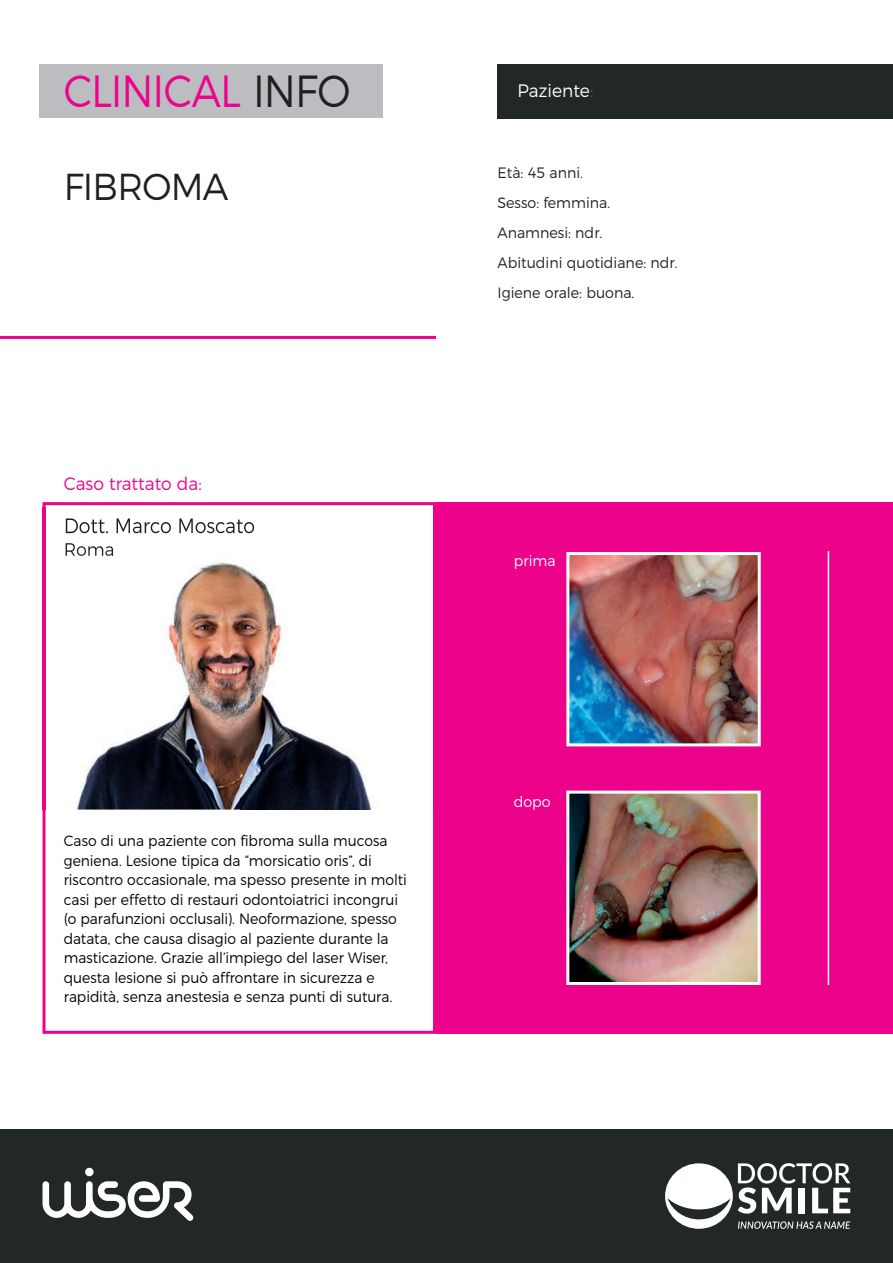
<style>
.page{position:relative;width:893px;height:1263px;background:#fff}
.page>*{position:absolute;margin:0;border:0;box-sizing:border-box;transform-origin:0 0}
.t1{font:300 45px "Montserrat";letter-spacing:-.025em;color:#ed028c;scale:.9 1}
.t2{font:300 37.5px "Montserrat";letter-spacing:-.02em;color:#231f20;scale:.95 1}
.t3{font:300 18px "Montserrat";color:#ed028c;scale:.95 1}
.t4{font:300 18px "Montserrat";color:#fff;scale:.95 1}
.t5{font:300 15px/19.5px "Montserrat";letter-spacing:-.005em;color:#000;scale:.93 1}
.t6{font:300 15px/30px "Montserrat";color:#231f20;scale:.95 1}
.t7{font:300 15px "Montserrat";color:#fff;scale:.95 1}
.s1{color:#231f20}
.s2{color:#ed028c}
</style>
<div class="page">
<div style="left:39px;top:64px;width:344px;height:53px;background:#bcbdc0"></div>
<div style="left:0;top:1130px;width:893px;height:133px;background:#222727"></div>
<div style="left:85px;top:1168px;width:9px;height:8px;background:#fff;border-radius:50%"></div>
<svg style="left:43px;top:1181px;width:150px;height:40px"></svg>
<svg style="left:665px;top:1163px;width:185px;height:66px"></svg>
<div style="left:436px;top:502px;width:457px;height:532px;background:#ed028c"></div>
<div style="left:497px;top:64px;width:396px;height:55px;background:#222727"></div>
<svg style="left:43px;top:502px;width:393px;height:532px"></svg>
<hr style="left:0;top:336px;width:436px;height:3px;background:#ed028c">
<hr style="left:828px;top:551px;width:1px;height:434px;background:#fff">
<img style="left:42px;top:508px;width:394px;height:301px">
<img style="left:43px;top:508px;width:3px;height:301px">
<img style="left:66px;top:518px;width:188px;height:15px">
<img style="left:66px;top:543px;width:47px;height:13px">
<img style="left:570px;top:556px;width:187px;height:186px">
<div style="left:566px;top:552px;width:195px;height:194px;border:3px solid #fff"></div>
<img style="left:570px;top:795px;width:187px;height:186px">
<div style="left:566px;top:791px;width:195px;height:194px;border:3px solid #fff"></div>
<h1 class="t1" style="left:64px;top:56px;width:320px">CLINICAL <span class="s1">INFO</span></h1>
<h2 class="t2" style="left:64px;top:157px;width:175px">FIBROMA</h2>
<p class="t3" style="left:64px;top:469px;width:147px">Caso trattato da:</p>
<p class="t5" style="left:64px;top:830px;width:370px">Caso di una paziente con fibroma sulla mucosa geniena. Lesione tipica da “morsicatio oris”, di riscontro occasionale, ma spesso presente in molti casi per effetto di restauri odontoiatrici incongrui (o parafunzioni occlusali). Neoformazione, spesso datata, che causa disagio al paziente durante la masticazione. Grazie all’impiego del laser Wiser, questa lesione si può affrontare in sicurezza e rapidità, senza anestesia e senza punti di sutura.</p>
<p class="t4" style="left:517px;top:76px;width:81px">Paziente<span class="s2">:</span></p>
<p class="t6" style="left:497px;top:157px;width:191px">Età: 45 anni.<br>Sesso: femmina.<br>Anamnesi: ndr.<br>Abitudini quotidiane: ndr.<br>Igiene orale: buona.</p>
<p class="t7" style="left:514px;top:549px;width:46px">prima</p>
<p class="t7" style="left:514px;top:790px;width:40px">dopo</p>
</div>
